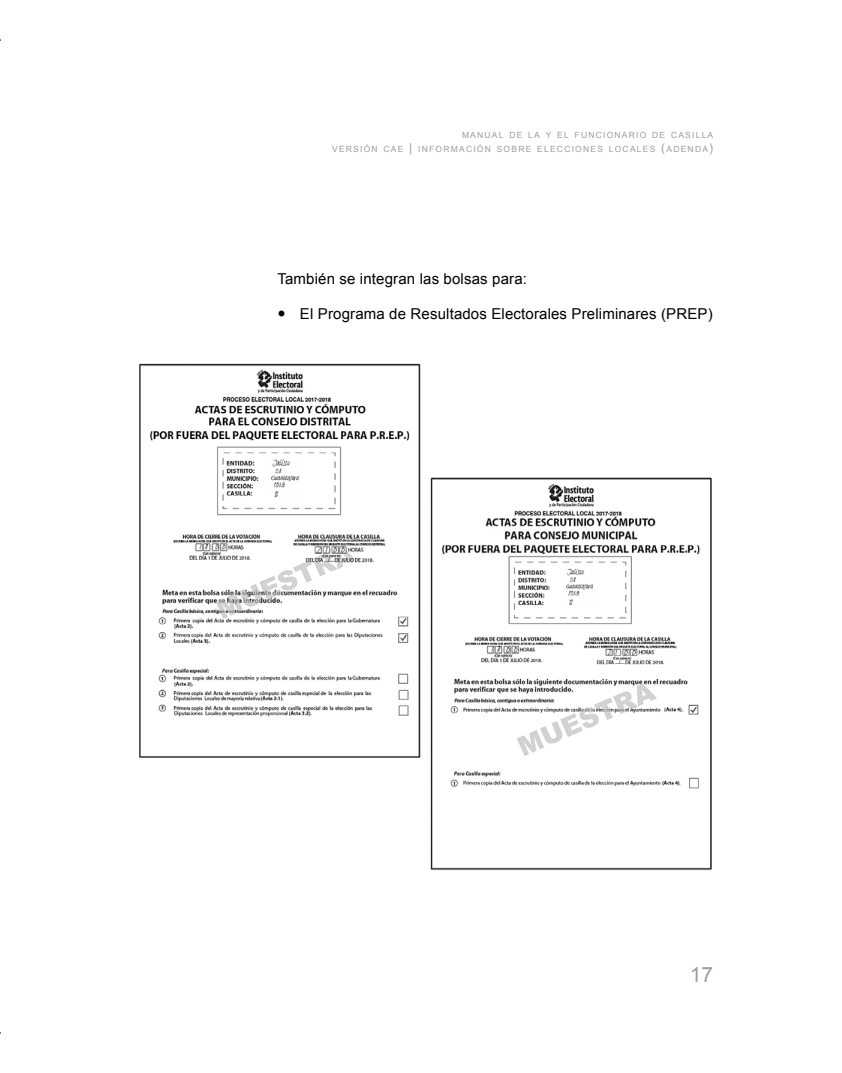
<style>
.page{position:relative;width:842px;height:1073px;background:#fff}
.page>*{position:absolute;margin:0;border:0;box-sizing:border-box;transform-origin:0 0}
.t1{font:21.12px "Arial";color:#9c9e9f}
.t2{font:15px "Arial";letter-spacing:.01em;color:#000}
.t3{font:8.5px/14.4px "Arial";letter-spacing:.145em;color:#9c9e9f;text-align:right}
.s1{font-size:12.12px}
</style>
<div class="page">
<img style="left:139px;top:363px;width:573px;height:507px">
<p class="t3" style="left:332px;top:127px;width:383px">MANUAL DE LA Y EL FUNCIONARIO DE CASILLA<br>VERSIÓN CAE <span class="s1">|</span> INFORMACIÓN SOBRE ELECCIONES LOCALES <span class="s1">(</span>ADENDA<span class="s1">)</span></p>
<h2 class="t2" style="left:277px;top:270px;width:251px">También se integran las bolsas para:</h2>
<h2 class="t2" style="left:300px;top:305px;width:414px">El Programa de Resultados Electorales Preliminares (PREP)</h2>
<h1 class="t1" style="left:690px;top:962px;width:25px">17</h1>
</div>
